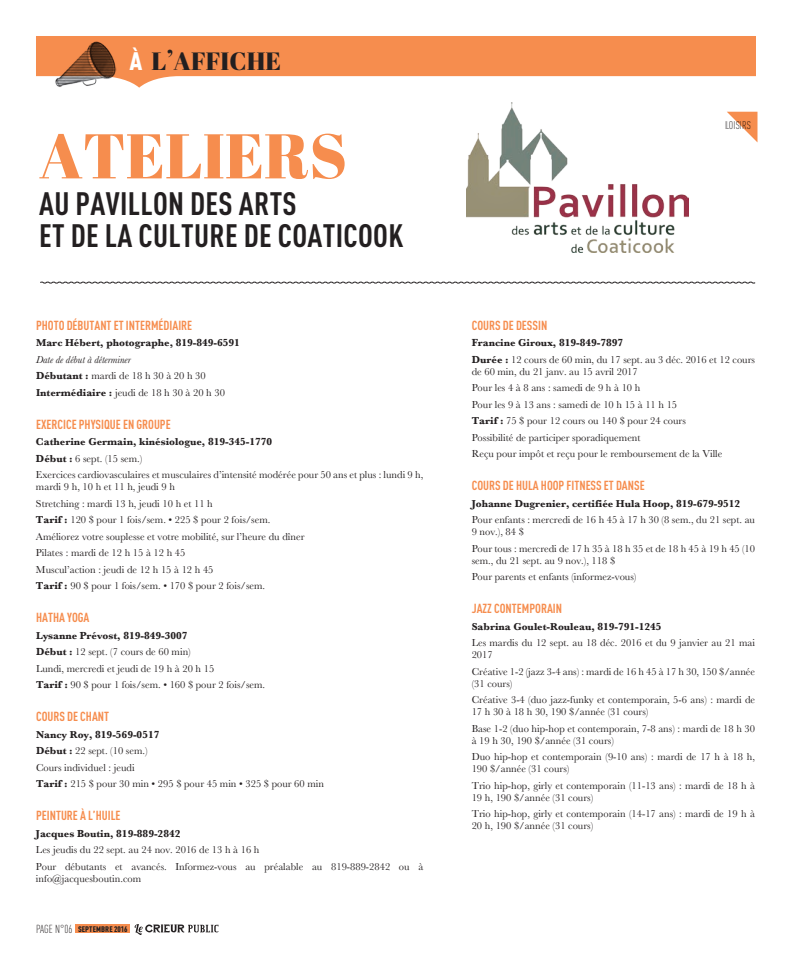
<style>
.page{position:relative;width:792px;height:972px;background:#fff}
.page>*{position:absolute;margin:0;border:0;box-sizing:border-box;transform-origin:0 0}
.t1{font:63px "Abril Fatface";color:#f68d4e}
.t2{font:700 condensed 32px/32px "DINOT";letter-spacing:.01em;color:#231f20}
.t3{font:25px "Abril Fatface";color:#231f20}
.t4{font:700 condensed 13px "DINOT";color:#f68d4e}
.t5{font:300 condensed 11.5px "DINOT";color:#231f20}
.t6{font:300 condensed 11px "DINOT";letter-spacing:.01em;color:#231f20}
.t7{font:10.5px/16.5px "Baskerville";color:#231f20}
.t8{font:700 10.5px "Baskerville";color:#231f20}
.t9{font:900 condensed 8px "DINOT";letter-spacing:.01em;color:#231f20}
.s1{font-family:"DINOT";font-weight:900;font-stretch:condensed;color:#fff}
.s2{font-size:28px}
.s3{font-style:italic}
.s4{font-weight:700}
.s5{font-family:"Bask Old Face"}
.s6{font-weight:300;font-size:11.5px}
</style>
<div class="page">
<svg style="left:36px;top:36px;width:720px;height:52px;fill:#f68d4e"></svg>
<div style="left:76px;top:924px;width:54px;height:9px;background:#f68d4e"></div>
<svg style="left:135px;top:924px;width:84px;height:11px"></svg>
<img style="left:55px;top:41px;width:62px;height:47px">
<svg style="left:727px;top:112px;width:31px;height:30px"></svg>
<img style="left:466px;top:103px;width:222px;height:150px">
<svg style="left:40px;top:281px;width:716px;height:3px"></svg>
<h3 class="t3" style="left:129px;top:44px;width:153px"><span class="s1">À</span> L<span class="s2">’</span>AFFICHE</h3>
<h1 class="t1" style="left:39px;top:112px;width:82px">ATELIERS</h1>
<h2 class="t2" style="left:39px;top:188px;width:366px">AU PAVILLON DES ARTS<br>ET DE LA CULTURE DE COATICOOK</h2>
<p class="t4" style="left:36px;top:317px;width:158px">PHOTO DÉBUTANT ET INTERMÉDIAIRE</p>
<p class="t8" style="left:36px;top:337px;width:205px">Marc Hébert, photographe, 819-849-6591</p>
<p class="t7" style="left:36px;top:351px;width:191px"><span class="s3">Date de début à déterminer<br></span><span class="s4">Débutant :</span> mardi de 18 h 30 à 20 h 30<br><span class="s4">Intermédiaire :</span> jeudi de 18 h 30 à 20 h 30</p>
<p class="t4" style="left:36px;top:416px;width:136px">EXERCICE PHYSIQUE EN GROUPE</p>
<p class="t7" style="left:36px;top:434px;width:389px"><span class="s4">Catherine Germain, kinésiologue, 819-345-1770<br>Début :</span> 6 sept. (15 sem.)<br>Exercices cardiovasculaires et musculaires d’intensité modérée pour 50 ans et plus : lundi 9 h,</p>
<p class="t7" style="left:36px;top:479px;width:270px">mardi 9 h, 10 h et 11 h, jeudi 9 h<br>Stretching : mardi 13 h, jeudi 10 h et 11 h<br><span class="s4">Tarif :</span> 120 <span class="s5">$</span> pour 1 fois/sem. • 225 <span class="s5">$</span> pour 2 fois/sem.<br>Améliorez votre souplesse et votre mobilité, sur l’heure du dîner Pilates : mardi de 12 h 15 à 12 h 45<br>Muscul’action : jeudi de 12 h 15 à 12 h 45<br><span class="s4">Tarif :</span> 90 <span class="s5">$</span> pour 1 fois/sem. • 170 <span class="s5">$</span> pour 2 fois/sem.</p>
<p class="t4" style="left:36px;top:610px;width:7px">HATHA</p>
<p class="t4" style="left:67px;top:610px;width:7px">YOGA</p>
<p class="t7" style="left:36px;top:627px;width:231px"><span class="s4">Lysanne Prévost, 819-849-3007<br>Début :</span> 12 sept. (7 cours de 60 min)<br>Lundi, mercredi et jeudi de 19 h à 20 h 15<br><span class="s4">Tarif :</span> 90 <span class="s5">$</span> pour 1 fois/sem. • 160 <span class="s5">$</span> pour 2 fois/sem.</p>
<p class="t4" style="left:36px;top:709px;width:75px">COURS DE CHANT</p>
<p class="t7" style="left:36px;top:726px;width:290px"><span class="s4">Nancy Roy, 819-569-0517<br>Début :</span> 22 sept. (10 sem.)<br>Cours individuel : jeudi<br><span class="s4">Tarif :</span> 215 <span class="s5">$</span> pour 30 min • 295 <span class="s5">$</span> pour 45 min • 325 <span class="s5">$</span> pour 60 min</p>
<p class="t4" style="left:36px;top:808px;width:86px">PEINTURE À L’HUILE</p>
<p class="t8" style="left:36px;top:827px;width:146px">Jacques Boutin, 819-889-2842</p>
<p class="t7" style="left:36px;top:842px;width:389px">Les jeudis du 22 sept. au 24 nov. 2016 de 13 h à 16 h<br>Pour débutants et avancés. Informez-vous au préalable au 819-889-2842 ou à</p>
<p class="t7" style="left:36px;top:870px;width:107px">info@jacquesboutin.com</p>
<p class="t5" style="left:36px;top:922px;width:5px">PAGE</p>
<p class="t9" style="left:55px;top:924px;width:74px"><span class="s6">N°06</span> SEPTEMBRE 2016</p>
<p class="t6" style="left:725px;top:119px;width:26px">LOISIRS</p>
<p class="t4" style="left:472px;top:317px;width:77px">COURS DE DESSIN</p>
<p class="t7" style="left:472px;top:335px;width:285px"><span class="s4">Francine Giroux, 819-849-7897<br>Durée :</span> 12 cours de 60 min, du 17 sept. au 3 déc. 2016 et 12 cours</p>
<p class="t7" style="left:472px;top:363px;width:252px">de 60 min, du 21 janv. au 15 avril 2017<br>Pour les 4 à 8 ans : samedi de 9 h à 10 h<br>Pour les 9 à 13 ans : samedi de 10 h 15 à 11 h 15<br><span class="s4">Tarif :</span> 75 <span class="s5">$</span> pour 12 cours ou 140 <span class="s5">$</span> pour 24 cours Possibilité de participer sporadiquement<br>Reçu pour impôt et reçu pour le remboursement de la Ville</p>
<p class="t4" style="left:472px;top:478px;width:174px">COURS DE HULA HOOP FITNESS ET DANSE</p>
<p class="t8" style="left:472px;top:497px;width:270px">Johanne Dugrenier, certifiée Hula Hoop, 819-679-9512</p>
<p class="t7" style="left:472px;top:514px;width:285px;line-height:12px">Pour enfants : mercredi de 16 h 45 à 17 h 30 (8 sem., du 21 sept. au<br>9 nov.), 84 <span class="s5">$</span></p>
<p class="t7" style="left:472px;top:542px;width:285px;line-height:12px">Pour tous : mercredi de 17 h 35 à 18 h 35 et de 18 h 45 à 19 h 45 (10 sem., du 21 sept. au 9 nov.), 118 <span class="s5">$</span></p>
<p class="t7" style="left:472px;top:569px;width:166px">Pour parents et enfants (informez-vous)</p>
<p class="t4" style="left:472px;top:601px;width:92px">JAZZ CONTEMPORAIN</p>
<p class="t8" style="left:472px;top:620px;width:191px">Sabrina Goulet-Rouleau, 819-791-1245</p>
<p class="t7" style="left:472px;top:637px;width:285px;line-height:12px">Les mardis du 12 sept. au 18 déc. 2016 et du 9 janvier au 21 mai<br>2017</p>
<p class="t7" style="left:472px;top:665px;width:285px;line-height:12px">Créative 1-2 (jazz 3-4 ans) : mardi de 16 h 45 à 17 h 30, 150 <span class="s5">$</span>/année (31 cours)</p>
<p class="t7" style="left:472px;top:694px;width:285px;line-height:12px">Créative 3-4 (duo jazz-funky et contemporain, 5-6 ans) : mardi de<br>17 h 30 à 18 h 30, 190 <span class="s5">$</span>/année (31 cours)</p>
<p class="t7" style="left:472px;top:722px;width:285px;line-height:12px">Base 1-2 (duo hip-hop et contemporain, 7-8 ans) : mardi de 18 h 30 à 19 h 30, 190 <span class="s5">$</span>/année (31 cours)</p>
<p class="t7" style="left:472px;top:751px;width:285px;line-height:12px">Duo hip-hop et contemporain (9-10 ans) : mardi de 17 h à 18 h,<br>190 <span class="s5">$</span>/année (31 cours)</p>
<p class="t7" style="left:472px;top:779px;width:285px;line-height:12px">Trio hip-hop, girly et contemporain (11-13 ans) : mardi de 18 h à<br>19 h, 190 <span class="s5">$</span>/année (31 cours)</p>
<p class="t7" style="left:472px;top:808px;width:285px;line-height:12px">Trio hip-hop, girly et contemporain (14-17 ans) : mardi de 19 h à<br>20 h, 190 <span class="s5">$</span>/année (31 cours)</p>
</div>
